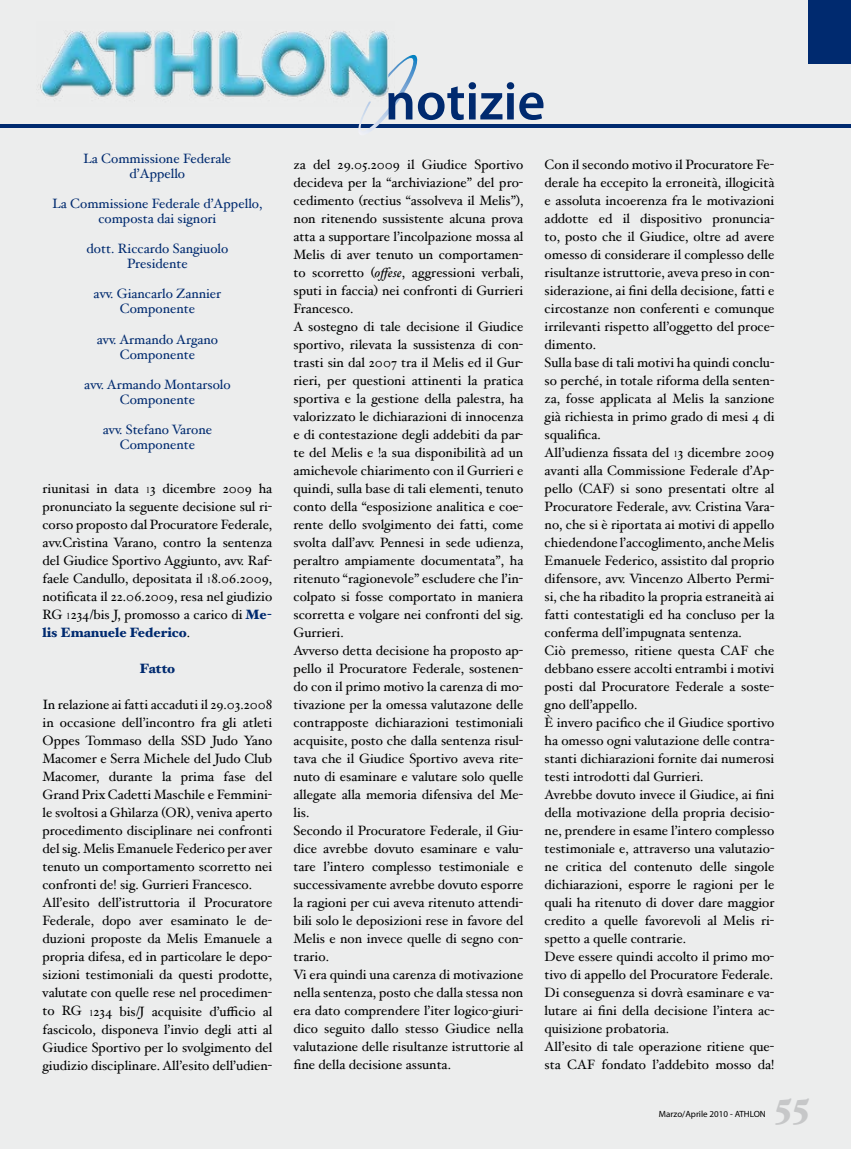
<style>
.page{position:relative;width:851px;height:1149px;background:#fff}
.page>*{position:absolute;margin:0;border:0;box-sizing:border-box;transform-origin:0 0}
.t1{font:600 54px "Myriad Pro";color:#002a6f}
.t2{font:900 36px "Hoefler Text";color:#c6c7c8}
.t3{font:13.5px/18px "Hoefler Text";color:#000}
.t4{font:13.5px/15px "Hoefler Text";color:#002a6f;text-align:center}
.t5{font:900 13.5px "Hoefler Text";letter-spacing:-.01em;color:#002a6f}
.t6{font:9px "Myriad Pro";color:#000}
.s1{font-family:"Times New Roman";font-size:9px}
.s2{font-weight:900;color:#002a6f}
.s3{font-style:italic}
</style>
<div class="page">
<div style="left:0;top:0;width:850px;height:1148px;background:#eceded"></div>
<hr style="left:0;top:124px;width:850px;height:3px;background:#002a6f">
<div style="left:808px;top:0;width:42px;height:64px;background:#002a6f"></div>
<img style="left:356px;top:55px;width:62px;height:76px">
<img style="left:38px;top:30px;width:356px;height:77px">
<p class="t4" style="left:84px;top:151px;width:149px">La Commissione Federale d’Appello</p>
<p class="t4" style="left:52px;top:196px;width:211px">La Commissione Federale d’Appello, composta dai signori</p>
<p class="t4" style="left:86px;top:241px;width:143px">dott. Riccardo Sangiuolo<br>Presidente</p>
<p class="t4" style="left:94px;top:286px;width:129px">avv. Giancarlo Zannier<br>Componente</p>
<p class="t4" style="left:97px;top:331px;width:123px">avv. Armando Argano<br>Componente</p>
<p class="t4" style="left:84px;top:376px;width:148px">avv. Armando Montarsolo<br>Componente</p>
<p class="t4" style="left:103px;top:421px;width:111px">avv. Stefano Varone<br>Componente</p>
<p class="t3" style="left:43px;top:479px;width:231px;text-align:justify">riunitasi in data <span class="s1">1</span>3 dicembre 2009 ha pronunciato la seguente decisione sul ri&shy;corso proposto dal Procuratore Federale, avv.Crìstina Varano, contro la sentenza del Giudice Sportivo Aggiunto, avv. Raf&shy;faele Candullo, depositata il <span class="s1">1</span>8.06.2009, notificata il 22.06.2009, resa nel giudizio RG <span class="s1">1</span>234/bis J, promosso a carico di <span class="s2">Me&shy;lis Emanuele Federico</span>.</p>
<p class="t5" style="left:139px;top:660px;width:37px">Fatto</p>
<p class="t3" style="left:43px;top:695px;width:231px">In relazione ai fatti accaduti il 29.03.2008 in occasione dell’incontro fra gli atleti Oppes Tommaso della SSD Judo Yano Macomer e Serra Michele del Judo Club Macomer, durante la prima fase del Grand Prix Cadetti Maschile e Femmini&shy;le svoltosi a Ghìlarza (OR), veniva aperto procedimento disciplinare nei confronti del sig. Melis Emanuele Federico per aver tenuto un comportamento scorretto nei confronti de! sig. Gurrieri Francesco.<br>All’esito dell’istruttoria il Procuratore Federale, dopo aver esaminato le de&shy;duzioni proposte da Melis Emanuele a propria difesa, ed in particolare le depo&shy;sizioni testimoniali da questi prodotte, valutate con quelle rese nel procedimen&shy;to RG <span class="s1">1</span>234 bis/J acquisite d’ufficio al fascicolo, disponeva l’invio degli atti al Giudice Sportivo per lo svolgimento del giudizio disciplinare. All’esito dell’udien-</p>
<h1 class="t1" style="left:385px;top:67px;width:162px">notizie</h1>
<p class="t3" style="left:293px;top:155px;width:231px">za del 29.05.2009 il Giudice Sportivo decideva per la “archiviazione” del pro&shy;cedimento (rectius “assolveva il Melis”), non ritenendo sussistente alcuna prova atta a supportare l’incolpazione mossa al Melis di aver tenuto un comportamen&shy;to scorretto (<span class="s3">offese</span>, aggressioni verbali, sputi in faccia) nei confronti di Gurrieri Francesco.<br>A sostegno di tale decisione il Giudice sportivo, rilevata la sussistenza di con&shy;trasti sin dal 2007 tra il Melis ed il Gur&shy;rieri, per questioni attinenti la pratica sportiva e la gestione della palestra, ha valorizzato le dichiarazioni di innocenza e di contestazione degli addebiti da par&shy;te del Melis e !a sua disponibilità ad un amichevole chiarimento con il Gurrieri e quindi, sulla base di tali elementi, tenuto conto della “esposizione analitica e coe&shy;rente dello svolgimento dei fatti, come svolta dall’avv. Pennesi in sede udienza, peraltro ampiamente documentata”, ha ritenuto “ragionevole” escludere che l’in&shy;colpato si fosse comportato in maniera scorretta e volgare nei confronti del sig.<br>Gurrieri.<br>Avverso detta decisione ha proposto ap&shy;pello il Procuratore Federale, sostenen&shy;do con il primo motivo la carenza di mo&shy;tivazione per la omessa valutazone delle contrapposte dichiarazioni testimoniali acquisite, posto che dalla sentenza risul&shy;tava che il Giudice Sportivo aveva rite&shy;nuto di esaminare e valutare solo quelle allegate alla memoria difensiva del Me&shy;lis.<br>Secondo il Procuratore Federale, il Giu&shy;dice avrebbe dovuto esaminare e valu&shy;tare l’intero complesso testimoniale e successivamente avrebbe dovuto esporre la ragioni per cui aveva ritenuto attendi&shy;bili solo le deposizioni rese in favore del Melis e non invece quelle di segno con&shy;trario.<br>Vi era quindi una carenza di motivazione nella sentenza, posto che dalla stessa non era dato comprendere l’iter logico-giuri&shy;dico seguito dallo stesso Giudice nella valutazione delle risultanze istruttorie al fine della decisione assunta.</p>
<p class="t3" style="left:544px;top:155px;width:231px">Con il secondo motivo il Procuratore Fe&shy;derale ha eccepito la erroneità, illogicità e assoluta incoerenza fra le motivazioni addotte ed il dispositivo pronuncia&shy;to, posto che il Giudice, oltre ad avere omesso di considerare il complesso delle risultanze istruttorie, aveva preso in con&shy;siderazione, ai fini della decisione, fatti e circostanze non conferenti e comunque irrilevanti rispetto all’oggetto del proce&shy;dimento.<br>Sulla base di tali motivi ha quindi conclu&shy;so perché, in totale riforma della senten&shy;za, fosse applicata al Melis la sanzione già richiesta in primo grado di mesi 4 di squalifica.<br>All’udienza fissata del <span class="s1">1</span>3 dicembre 2009 avanti alla Commissione Federale d’Ap&shy;pello (CAF) si sono presentati oltre al Procuratore Federale, avv. Cristina Vara&shy;no, che si è riportata ai motivi di appello chiedendone l’accoglimento, anche Melis Emanuele Federico, assistito dal proprio difensore, avv. Vincenzo Alberto Permi&shy;si, che ha ribadito la propria estraneità ai fatti contestatigli ed ha concluso per la conferma dell’impugnata sentenza.<br>Ciò premesso, ritiene questa CAF che debbano essere accolti entrambi i motivi posti dal Procuratore Federale a soste&shy;gno dell’appello.<br>È invero pacifico che il Giudice sportivo ha omesso ogni valutazione delle contra&shy;stanti dichiarazioni fornite dai numerosi testi introdotti dal Gurrieri.<br>Avrebbe dovuto invece il Giudice, ai fini della motivazione della propria decisio&shy;ne, prendere in esame l’intero complesso testimoniale e, attraverso una valutazio&shy;ne critica del contenuto delle singole dichiarazioni, esporre le ragioni per le quali ha ritenuto di dover dare maggior credito a quelle favorevoli al Melis ri&shy;spetto a quelle contrarie.<br>Deve essere quindi accolto il primo mo&shy;tivo di appello del Procuratore Federale.<br>Di conseguenza si dovrà esaminare e va&shy;lutare ai fini della decisione l’intera ac&shy;quisizione probatoria.<br>All’esito di tale operazione ritiene que&shy;sta CAF fondato l’addebito mosso da!</p>
<p class="t6" style="left:658px;top:1108px;width:108px">Marzo/Aprile 2010 - ATHLON</p>
<h2 class="t2" style="left:774px;top:1082px;width:38px">55</h2>
</div>
